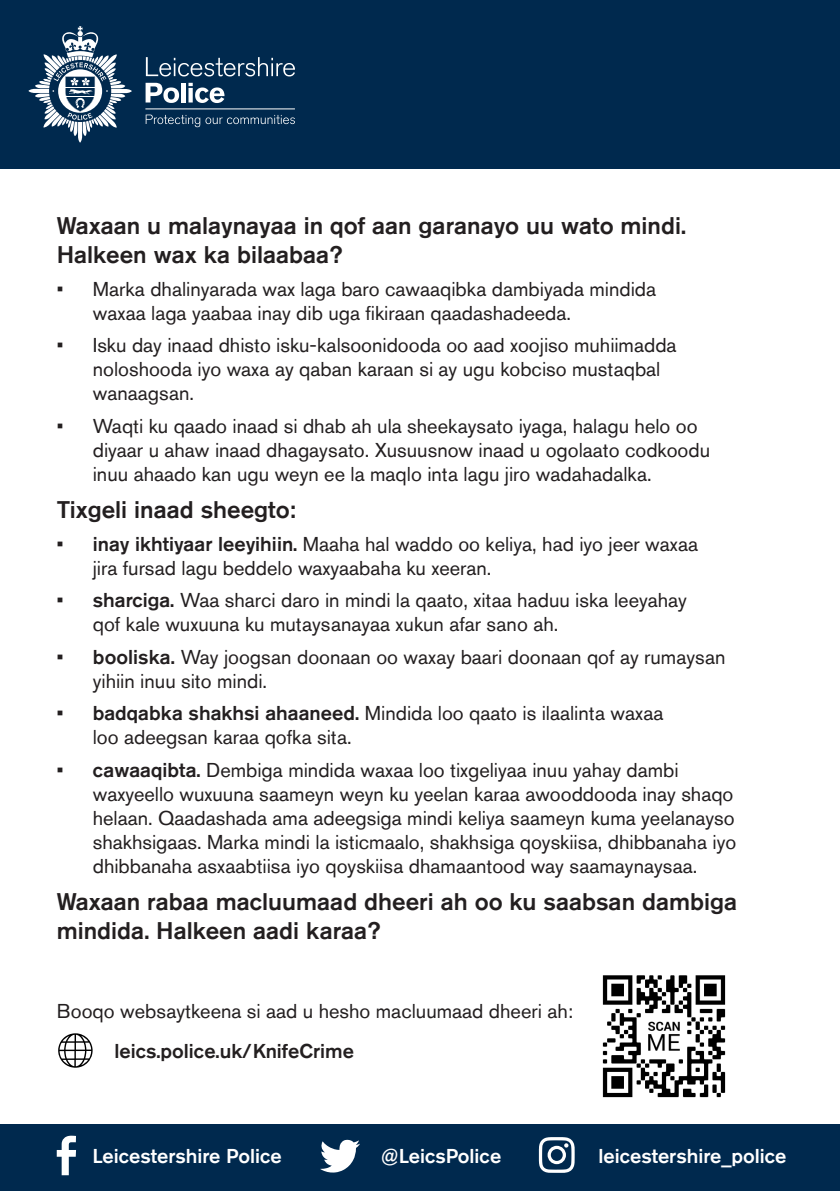
<style>
.page{position:relative;width:840px;height:1191px;background:#fff}
.page>*{position:absolute;margin:0;border:0;box-sizing:border-box;transform-origin:0 0}
.t1{font:500 24px/28.8px "Akzidenz Grotesk Std";color:#231f20}
.t2{font:20px/24px "Akzidenz Grotesk Std";color:#231f20}
.t3{font:500 20px "Akzidenz Grotesk Std";color:#fff}
.t4{font:500 20px "Akzidenz Grotesk Std";color:#231f20}
.s1{font-weight:500}
</style>
<div class="page">
<div style="left:0;top:0;width:839px;height:169px;background:#00294e"></div>
<svg style="left:146px;top:57px;width:149px;height:19px"></svg>
<svg style="left:145px;top:83px;width:34px;height:20px"></svg>
<hr style="left:181px;top:83px;width:4px;height:19px;background:#fff">
<svg style="left:188px;top:83px;width:36px;height:20px"></svg>
<svg style="left:146px;top:115px;width:149px;height:12px"></svg>
<hr style="left:145px;top:109px;width:150px;height:1px;background:#fff">
<svg style="left:28px;top:26px;width:104px;height:117px"></svg>
<svg style="left:58px;top:1033px;width:34px;height:34px"></svg>
<div style="left:0;top:1124px;width:839px;height:67px;background:#00294e"></div>
<svg style="left:538px;top:1137px;width:36px;height:35px"></svg>
<svg style="left:57px;top:1135px;width:19px;height:40px"></svg>
<svg style="left:320px;top:1139px;width:40px;height:33px"></svg>
<img style="left:602px;top:975px;width:124px;height:123px">
<p class="t1" style="left:57px;top:211px;width:630px">Waxaan u malaynayaa in qof aan garanayo uu wato mindi.</p>
<p class="t1" style="left:57px;top:240px;width:287px">Halkeen wax ka bilaabaa?</p>
<p class="t2" style="left:93px;top:277px;width:564px;text-indent:-36px">• Marka dhalinyarada wax laga baro cawaaqibka dambiyada mindida waxaa laga yaabaa inay dib uga fikiraan qaadashadeeda.</p>
<p class="t2" style="left:93px;top:333px;width:585px;text-indent:-36px">• Isku day inaad dhisto isku-kalsoonidooda oo aad xoojiso muhiimadda noloshooda iyo waxa ay qaban karaan si ay ugu kobciso mustaqbal wanaagsan.</p>
<p class="t2" style="left:93px;top:414px;width:618px;text-indent:-36px">• Waqti ku qaado inaad si dhab ah ula sheekaysato iyaga, halagu helo oo diyaar u ahaw inaad dhagaysato. Xusuusnow inaad u ogolaato codkoodu inuu ahaado kan ugu weyn ee la maqlo inta lagu jiro wadahadalka.</p>
<p class="t1" style="left:57px;top:495px;width:240px">Tixgeli inaad sheegto:</p>
<p class="t2" style="left:93px;top:531px;width:606px;text-indent:-36px"><span class="s1">• inay ikhtiyaar leeyihiin.</span> Maaha hal waddo oo keliya, had iyo jeer waxaa jira fursad lagu beddelo waxyaabaha ku xeeran.</p>
<p class="t2" style="left:93px;top:588px;width:595px;text-indent:-36px"><span class="s1">• sharciga.</span> Waa sharci daro in mindi la qaato, xitaa haduu iska leeyahay qof kale wuxuuna ku mutaysanayaa xukun afar sano ah.</p>
<p class="t2" style="left:93px;top:644px;width:634px;text-indent:-36px"><span class="s1">• booliska.</span> Way joogsan doonaan oo waxay baari doonaan qof ay rumaysan yihiin inuu sito mindi.</p>
<p class="t2" style="left:93px;top:701px;width:572px;text-indent:-36px"><span class="s1">• badqabka shakhsi ahaaneed.</span> Mindida loo qaato is ilaalinta waxaa loo adeegsan karaa qofka sita.</p>
<p class="t2" style="left:93px;top:757px;width:644px;text-indent:-36px"><span class="s1">• cawaaqibta.</span> Dembiga mindida waxaa loo tixgeliyaa inuu yahay dambi waxyeello wuxuuna saameyn weyn ku yeelan karaa awooddooda inay shaqo helaan. Qaadashada ama adeegsiga mindi keliya saameyn kuma yeelanayso shakhsigaas. Marka mindi la isticmaalo, shakhsiga qoyskiisa, dhibbanaha iyo dhibbanaha asxaabtiisa iyo qoyskiisa dhamaantood way saamaynaysaa.</p>
<p class="t1" style="left:57px;top:887px;width:681px">Waxaan rabaa macluumaad dheeri ah oo ku saabsan dambiga mindida. Halkeen aadi karaa?</p>
<p class="t2" style="left:57px;top:999px;width:517px">Booqo websaytkeena si aad u hesho macluumaad dheeri ah:</p>
<p class="t4" style="left:114px;top:1038px;width:241px">leics.police.uk/KnifeCrime</p>
<p class="t3" style="left:92px;top:1144px;width:190px">Leicestershire Police</p>
<p class="t3" style="left:380px;top:1144px;width:122px">@LeicsPolice</p>
<p class="t3" style="left:598px;top:1144px;width:189px">leicestershire_police</p>
</div>
